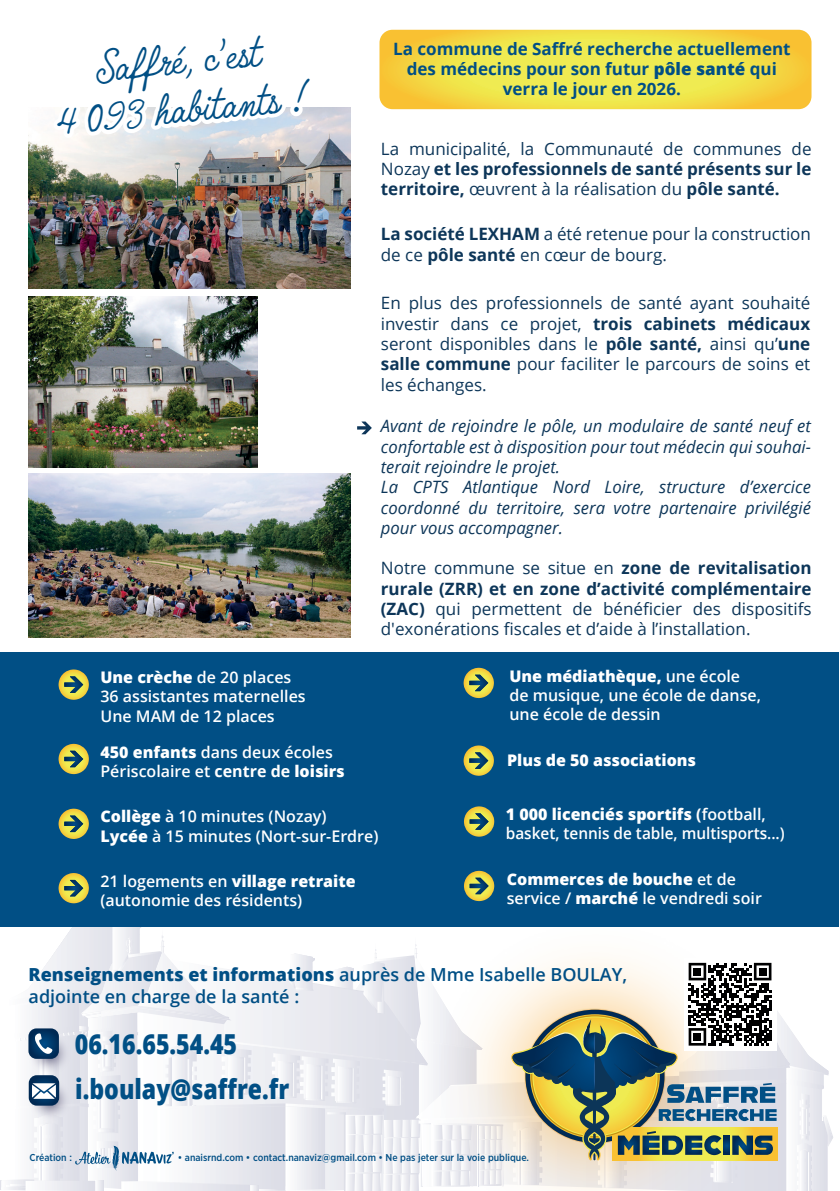
<style>
.page{position:relative;width:840px;height:1191px;background:#fff}
.page>*{position:absolute;margin:0;border:0;box-sizing:border-box;transform-origin:0 0}
.t1{font:40.6px/48.6px "Quimby Mayoral";color:#014f85;text-align:center}
.t2{font:800 27.6px/45px "Open Sans";color:#014f85;scale:.84 1}
.t3{font:600 18px/21.6px "Open Sans";color:#014f85}
.t4{font:17px/20.4px "Open Sans";color:#0d3659;text-align:justify}
.t5{font:italic 17px/20.4px "Open Sans";color:#0d3659}
.t6{font:700 17px/20.4px "Open Sans";color:#014f85;text-align:center}
.t7{font:600 16px/19.2px "Open Sans";color:#fff}
.t8{font:800 16px "Open Sans";color:#fff}
.t9{font:500 10px "Gotham Narrow";color:#014f85}
.s1{font-weight:800}
.s2{font-weight:700}
</style>
<div class="page">
<div style="left:0;top:652px;width:838px;height:275px;background:#014f85"></div>
<svg style="left:59px;top:744px;width:30px;height:30px"></svg>
<svg style="left:59px;top:808px;width:30px;height:31px"></svg>
<svg style="left:463px;top:668px;width:30px;height:30px"></svg>
<svg style="left:463px;top:745px;width:30px;height:30px"></svg>
<svg style="left:464px;top:806px;width:30px;height:30px"></svg>
<svg style="left:0;top:871px;width:832px;height:320px"></svg>
<svg style="left:59px;top:669px;width:30px;height:31px"></svg>
<svg style="left:357px;top:421px;width:14px;height:13px"></svg>
<svg style="left:379px;top:30px;width:432px;height:79px;background:#f2de49"></svg>
<img style="left:28px;top:107px;width:322px;height:182px">
<img style="left:29px;top:296px;width:228px;height:171px">
<img style="left:50px;top:107px;width:269px;height:248px">
<img style="left:28px;top:474px;width:322px;height:164px">
<h1 class="t1" style="left:48px;top:48px;width:257px;rotate:-6deg">Saffré, c’est<br>4 093 habitants !</h1>
<p class="t6" style="left:393px;top:38px;width:399px">La commune de Saffré recherche actuellement des médecins pour son futur <span class="s1">pôle santé</span> qui verra le jour en 2026.</p>
<p class="t4" style="left:380px;top:138px;width:432px">La municipalité, la Communauté de communes de Nozay <span class="s2">et les professionnels de santé présents sur le territoire,</span> œuvrent à la réalisation du <span class="s2">pôle santé.</span></p>
<p class="t4" style="left:380px;top:223px;width:431px"><span class="s2">La société LEXHAM</span> a été retenue pour la construction de ce <span class="s2">pôle santé</span> en cœur de bourg.</p>
<p class="t4" style="left:380px;top:292px;width:430px">En plus des professionnels de santé ayant souhaité investir dans ce projet, <span class="s2">trois cabinets médicaux </span>seront disponibles dans le <span class="s2">pôle santé,</span> ainsi qu’<span class="s2">une salle commune</span> pour faciliter le parcours de soins et les échanges.</p>
<p class="t5" style="left:380px;top:415px;width:431px">Avant de rejoindre le pôle, un modulaire de santé neuf et confortable est à disposition pour tout médecin qui souhai&shy;terait rejoindre le projet.<br>La CPTS Atlantique Nord Loire, structure d’exercice coordonné du territoire, sera votre partenaire privilégié pour vous accompagner.</p>
<p class="t4" style="left:380px;top:557px;width:432px">Notre commune se situe en <span class="s2">zone de revitalisation rurale (ZRR) et en zone d’activité complémentaire (ZAC)</span> qui permettent de bénéficier des dispositifs d'exonérations fiscales et d’aide à l’installation.</p>
<p class="t7" style="left:100px;top:667px;width:207px"><span class="s1">Une crèche</span> de 20 places<br>36 assistantes maternelles<br>Une MAM de 12 places</p>
<p class="t7" style="left:100px;top:742px;width:246px"><span class="s1">450 enfants</span> dans deux écoles<br>Périscolaire et <span class="s2">centre de</span> <span class="s1">loisirs</span></p>
<p class="t7" style="left:100px;top:806px;width:279px"><span class="s1">Collège</span> à 10 minutes (Nozay)<br><span class="s1">Lycée</span> à 15 minutes (Nort-sur-Erdre)</p>
<p class="t7" style="left:100px;top:871px;width:256px">21 logements en <span class="s1">village retraite </span>(autonomie des résidents)</p>
<p class="t7" style="left:509px;top:666px;width:253px"><span class="s1">Une médiathèque,</span> une école de musique, une école de danse, une école de dessin</p>
<p class="t8" style="left:506px;top:748px;width:190px">Plus de 50 associations</p>
<p class="t7" style="left:505px;top:804px;width:280px"><span class="s1">1 000 licenciés sportifs</span> <span class="s2">(</span>football, basket, tennis de table, multisports...)</p>
<p class="t7" style="left:506px;top:868px;width:256px"><span class="s1">Commerces de bouche</span> et de service / <span class="s1">marché</span> le vendredi soir</p>
<p class="t3" style="left:29px;top:963px;width:599px"><span class="s1">Renseignements et informations</span> auprès de Mme Isabelle BOULAY, adjointe en charge de la santé :</p>
<h2 class="t2" style="left:75px;top:1019px;width:257px">06.16.65.54.45 i.boulay@saffre.fr</h2>
<p class="t9" style="left:30px;top:1151px;width:44px">Création :</p>
<p class="t9" style="left:178px;top:1151px;width:352px">• anaisrnd.com • contact.nanaviz@gmail.com • Ne pas jeter sur la voie publique.</p>
</div>
